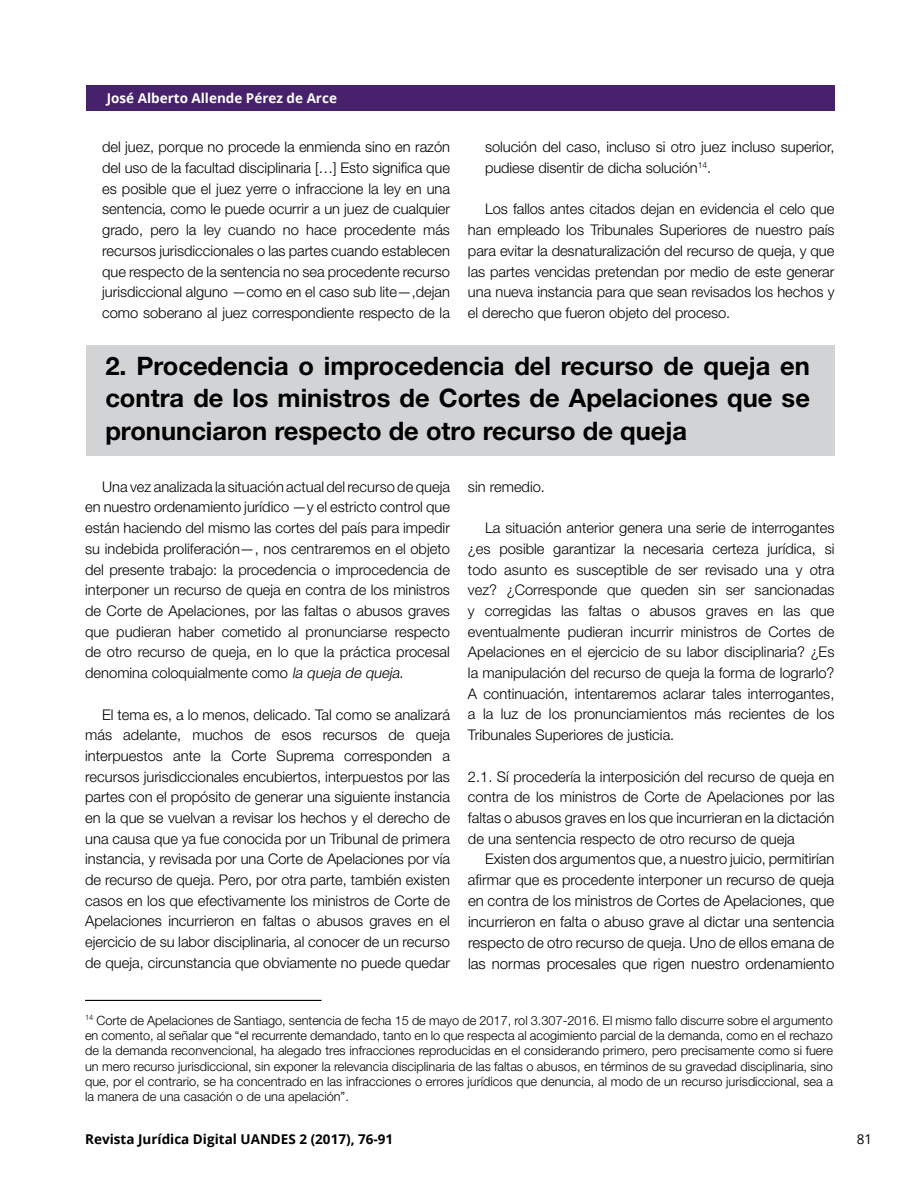
<style>
.page{position:relative;width:918px;height:1188px;background:#fff}
.page>*{position:absolute;margin:0;border:0;box-sizing:border-box;transform-origin:0 0}
.t1{font:700 25.5px/32.2px "Helvetica Neue LT Std";color:#000;text-align:justify}
.t2{font:300 15px/21px "Helvetica Neue LT Std";color:#000;text-align:justify}
.t3{font:300 14.7px/20.7px "Helvetica Neue LT Std";color:#000;text-align:justify}
.t4{font:700 13.5px "Open Sans";color:#000}
.t5{font:700 13.5px "Open Sans";color:#fff}
.t6{font:13.5px "Open Sans";color:#000}
.t7{font:300 12.75px/15.3px "Helvetica Neue LT Std";color:#000;text-align:justify}
.s1{font-style:italic}
.s2{font-size:15px}
</style>
<div class="page">
<div style="left:86px;top:85px;width:748px;height:26px;background:#48216c"></div>
<div style="left:86px;top:345px;width:748px;height:111px;background:#d1d3d4"></div>
<hr style="left:85px;top:1000px;width:237px;height:1px;background:#000">
<p class="t5" style="left:107px;top:89px;width:232px">José Alberto Allende Pérez de Arce</p>
<p class="t3" style="left:102px;top:136px;width:349px">del juez, porque no procede la enmienda sino en razón del uso de la facultad disciplinaria […] Esto significa que es posible que el juez yerre o infraccione la ley en una sentencia, como le puede ocurrir a un juez de cualquier grado, pero la ley cuando no hace procedente más recursos jurisdiccionales o las partes cuando establecen que respecto de la sentencia no sea procedente recurso jurisdiccional alguno —como en el caso sub lite—,dejan como soberano al juez correspondiente respecto de la</p>
<p class="t3" style="left:485px;top:136px;width:351px">solución del caso, incluso si otro juez incluso superior, pudiese disentir de dicha solución<sup>14</sup>.</p>
<p class="t3" style="left:468px;top:199px;width:368px;text-indent:17px">Los fallos antes citados dejan en evidencia el celo que han empleado los Tribunales Superiores de nuestro país para evitar la desnaturalización del recurso de queja, y que las partes vencidas pretendan por medio de este generar una nueva instancia para que sean revisados los hechos y el derecho que fueron objeto del proceso.</p>
<h1 class="t1" style="left:105px;top:349px;width:706px">2. Procedencia o improcedencia del recurso de queja en contra de los ministros de Cortes de Apelaciones que se pronunciaron respecto de otro recurso de queja</h1>
<p class="t3" style="left:85px;top:476px;width:366px;text-indent:17px">Una vez analizada la situación actual del recurso de queja en nuestro ordenamiento jurídico —y el estricto control que están haciendo del mismo las cortes del país para impedir su indebida proliferación—, nos centraremos en el objeto del presente trabajo: la procedencia o improcedencia de interponer un recurso de queja en contra de los ministros de Corte de Apelaciones, por las faltas o abusos graves que pudieran haber cometido al pronunciarse respecto de otro recurso de queja, en lo que la práctica procesal denomina coloquialmente como <span class="s1">la queja de queja</span>.</p>
<p class="t3" style="left:85px;top:704px;width:366px;text-indent:17px">El tema es, a lo menos, delicado. Tal como se analizará más adelante, muchos de esos recursos de queja interpuestos ante la Corte Suprema corresponden a recursos jurisdiccionales encubiertos, interpuestos por las partes con el propósito de generar una siguiente instancia en la que se vuelvan a revisar los hechos y el derecho de una causa que ya fue conocida por un Tribunal de primera instancia, y revisada por una Corte de Apelaciones por vía de recurso de queja. Pero, por otra parte, también existen casos en los que efectivamente los ministros de Corte de Apelaciones incurrieron en faltas o abusos graves en el ejercicio de su labor disciplinaria, al conocer de un recurso de queja, circunstancia que obviamente no puede quedar</p>
<p class="t3" style="left:468px;top:476px;width:79px">sin remedio.</p>
<p class="t3" style="left:468px;top:517px;width:368px;text-indent:17px">La situación anterior genera una serie de interrogantes ¿es posible garantizar la necesaria certeza jurídica, si todo asunto es susceptible de ser revisado una y otra vez? ¿Corresponde que queden sin ser sancionadas y corregidas las faltas o abusos graves en las que eventualmente pudieran incurrir ministros de Cortes de Apelaciones en el ejercicio de su labor disciplinaria? ¿Es la manipulación del recurso de queja la forma de lograrlo?<br>A continuación, intentaremos aclarar tales interrogantes, a la luz de los pronunciamientos más recientes de los Tribunales Superiores de justicia.</p>
<p class="t3" style="left:468px;top:766px;width:368px">2.1. Sí procedería la interposición del recurso de queja en contra de los ministros de Corte de Apelaciones por las faltas o abusos graves en los que incurrieran en la dictación de una sentencia respecto de otro recurso de queja</p>
<p class="t3" style="left:468px;top:848px;width:368px;text-align:right">Existen dos argumentos que, a nuestro juicio, permitirían afirmar que es procedente interponer un <span class="s2">recurso de queja</span></p>
<p class="t2" style="left:468px;top:890px;width:368px">en contra de los ministros de Cortes de Apelaciones, que incurrieron en falta o abuso grave al dictar una sentencia respecto de otro recurso de queja. Uno de ellos emana de las normas procesales que rigen nuestro ordenamiento</p>
<p class="t7" style="left:85px;top:1012px;width:750px"><sup>14</sup> Corte de Apelaciones de Santiago, sentencia de fecha 15 de mayo de 2017, rol 3.307-2016. El mismo fallo discurre sobre el argumento en comento, al señalar que “el recurrente demandado, tanto en lo que respecta al acogimiento parcial de la demanda, como en el rechazo de la demanda reconvencional, ha alegado tres infracciones reproducidas en el considerando primero, pero precisamente como si fuere un mero recurso jurisdiccional, sin exponer la relevancia disciplinaria de las faltas o abusos, en términos de su gravedad disciplinaria, sino que, por el contrario, se ha concentrado en las infracciones o errores jurídicos que denuncia, al modo de un recurso jurisdiccional, sea a la manera de una casación o de una apelación”.</p>
<p class="t4" style="left:85px;top:1130px;width:310px">Revista Jurídica Digital UANDES 2 (2017), 76-91</p>
<p class="t6" style="left:857px;top:1130px;width:17px">81</p>
</div>
